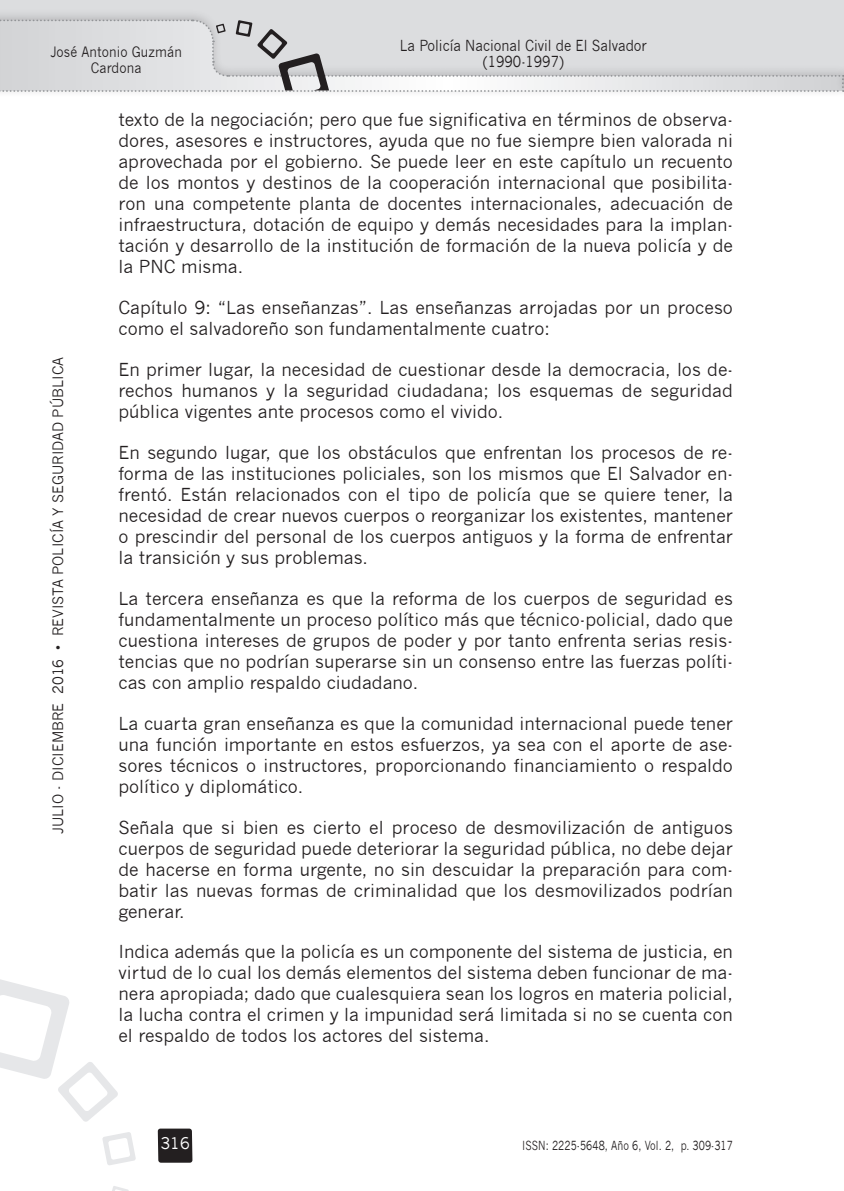
<style>
.page{position:relative;width:844px;height:1191px;background:#fff}
.page>*{position:absolute;margin:0;border:0;box-sizing:border-box;transform-origin:0 0}
.cuerpo_de_texto{font:17.5px/21px "News Gothic";color:#231f20;text-align:justify}
.t1{font:15.75px "News Gothic";color:#fff}
.t2{font:14.88px/15.8px "News Gothic";color:#231f20;text-align:center;scale:.9 1}
.t3{font:14px "News Gothic";color:#231f20}
.t4{font:14px/15.8px "News Gothic";color:#231f20;text-align:center;scale:.9 1}
.t5{font:12.25px "News Gothic";letter-spacing:.01em;color:#231f20;scale:.8 1}
</style>
<div class="page">
<div style="left:0;top:0;width:843px;height:90px;background:#dcdddf"></div>
<div style="left:0;top:8px;width:843px;height:90px;background:#231f20;opacity:.2"></div>
<div style="left:835px;top:8px;width:8px;height:90px;background:#231f20;opacity:.2"></div>
<svg style="left:0;top:19px;width:844px;height:73px"></svg>
<svg style="left:102px;top:1132px;width:34px;height:33px"></svg>
<svg style="left:112px;top:1186px;width:17px;height:5px"></svg>
<svg style="left:0;top:979px;width:118px;height:143px"></svg>
<svg style="left:158px;top:1128px;width:34px;height:34px"></svg>
<p class="t4" style="left:50px;top:44px;width:147px">José Antonio Guzmán<br>Cardona</p>
<p class="t2" style="left:400px;top:38px;width:276px">La Policía Nacional Civil de El Salvador (1990-1997)</p>
<p class="t3" style="left:50px;top:834px;width:478px;rotate:-90deg">JULIO - DICIEMBRE 2016 • REVISTA POLICÍA Y SEGURIDAD PÚBLICA</p>
<p class="cuerpo_de_texto" style="left:118px;top:109px;width:616px">texto de la negociación; pero que fue significativa en términos de observa&shy;dores, asesores e instructores, ayuda que no fue siempre bien valorada ni aprovechada por el gobierno. Se puede leer en este capítulo un recuento de los montos y destinos de la cooperación internacional que posibilita&shy;ron una competente planta de docentes internacionales, adecuación de infraestructura, dotación de equipo y demás necesidades para la implan&shy;tación y desarrollo de la institución de formación de la nueva policía y de la PNC misma.</p>
<p class="cuerpo_de_texto" style="left:118px;top:297px;width:616px">Capítulo 9: “Las enseñanzas”. Las enseñanzas arrojadas por un proceso como el salvadoreño son fundamentalmente cuatro:</p>
<p class="cuerpo_de_texto" style="left:118px;top:359px;width:616px">En primer lugar, la necesidad de cuestionar desde la democracia, los de&shy;rechos humanos y la seguridad ciudadana; los esquemas de seguridad pública vigentes ante procesos como el vivido.</p>
<p class="cuerpo_de_texto" style="left:118px;top:442px;width:616px">En segundo lugar, que los obstáculos que enfrentan los procesos de re&shy;forma de las instituciones policiales, son los mismos que El Salvador en&shy;frentó. Están relacionados con el tipo de policía que se quiere tener, la necesidad de crear nuevos cuerpos o reorganizar los existentes, mantener o prescindir del personal de los cuerpos antiguos y la forma de enfrentar la transición y sus problemas.</p>
<p class="cuerpo_de_texto" style="left:118px;top:588px;width:616px">La tercera enseñanza es que la reforma de los cuerpos de seguridad es fundamentalmente un proceso político más que técnico-policial, dado que cuestiona intereses de grupos de poder y por tanto enfrenta serias resis&shy;tencias que no podrían superarse sin un consenso entre las fuerzas políti&shy;cas con amplio respaldo ciudadano.</p>
<p class="cuerpo_de_texto" style="left:118px;top:713px;width:616px">La cuarta gran enseñanza es que la comunidad internacional puede tener una función importante en estos esfuerzos, ya sea con el aporte de ase&shy;sores técnicos o instructores, proporcionando financiamiento o respaldo político y diplomático.</p>
<p class="cuerpo_de_texto" style="left:118px;top:816px;width:616px">Señala que si bien es cierto el proceso de desmovilización de antiguos cuerpos de seguridad puede deteriorar la seguridad pública, no debe dejar de hacerse en forma urgente, no sin descuidar la preparación para com&shy;batir las nuevas formas de criminalidad que los desmovilizados podrían generar.</p>
<p class="cuerpo_de_texto" style="left:118px;top:941px;width:616px">Indica además que la policía es un componente del sistema de justicia, en virtud de lo cual los demás elementos del sistema deben funcionar de ma&shy;nera apropiada; dado que cualesquiera sean los logros en materia policial, la lucha contra el crimen y la impunidad será limitada si no se cuenta con el respaldo de todos los actores del sistema.</p>
<p class="t1" style="left:160px;top:1134px;width:31px">316</p>
<p class="t5" style="left:522px;top:1138px;width:265px">ISSN: 2225-5648, Año 6, Vol. 2, p. 309-317</p>
</div>
